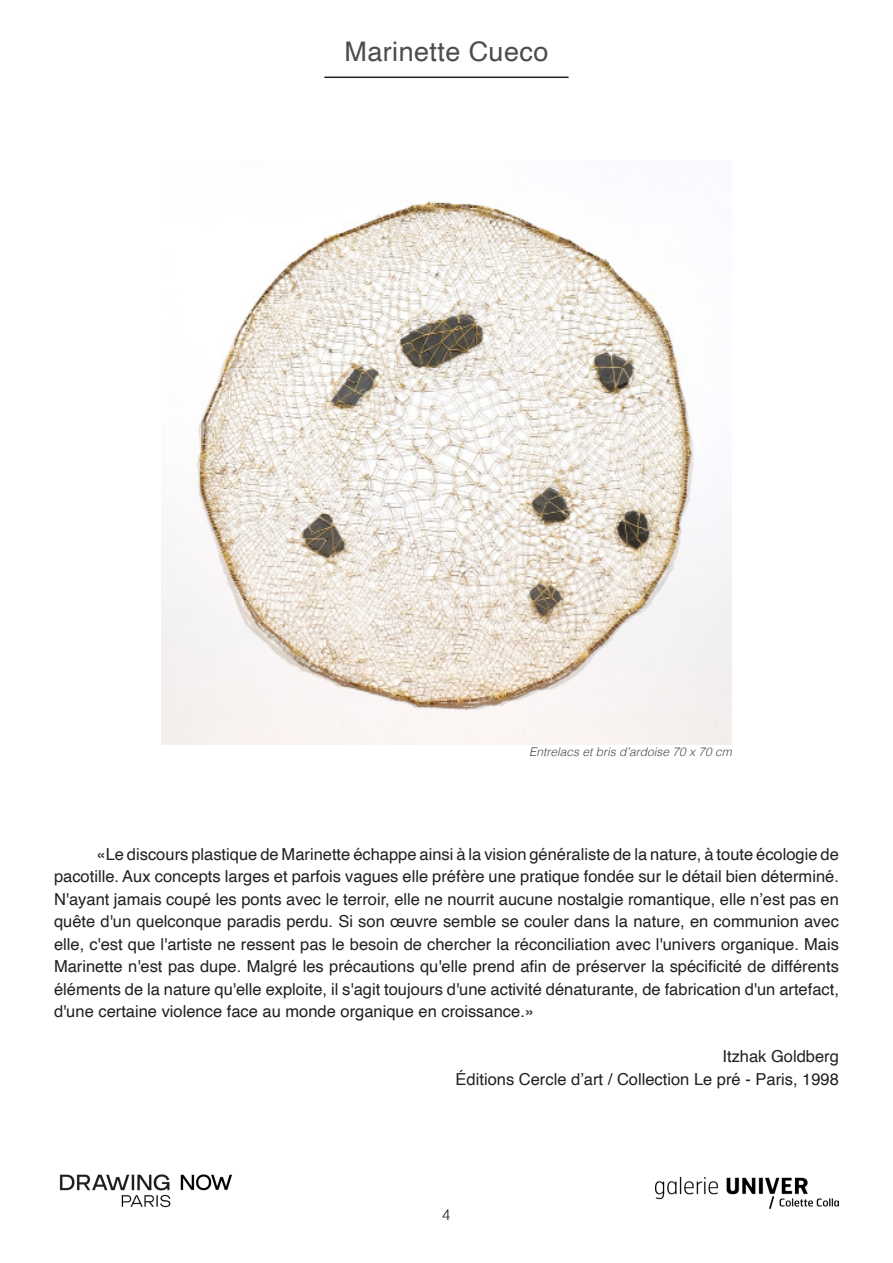
<style>
.page{position:relative;width:893px;height:1263px;background:#fff}
.page>*{position:absolute;margin:0;border:0;box-sizing:border-box;transform-origin:0 0}
.t1{font:27px "Helvetica";letter-spacing:.015em;color:#4b4c4d}
.t2{font:16.5px/22.5px "Helvetica";color:#231f20;text-align:justify}
.t3{font:300 15px "Helvetica";color:#231f20}
.t4{font:italic 300 12px "Helvetica";color:#4b4c4d}
</style>
<div class="page">
<hr style="left:324px;top:77px;width:245px;height:1px;background:#231f20">
<img style="left:656px;top:1176px;width:183px;height:33px">
<img style="left:59px;top:1174px;width:173px;height:34px">
<img style="left:161px;top:201px;width:571px;height:543px">
<p class="t1" style="left:345px;top:30px;width:205px">Marinette Cueco</p>
<p class="t4" style="left:529px;top:742px;width:204px">Entrelacs et bris d’ardoise 70 x 70 cm</p>
<p class="t2" style="left:54px;top:843px;width:786px;text-indent:43px">«Le discours plastique de Marinette échappe ainsi à la vision généraliste de la nature, à toute écologie de pacotille. Aux concepts larges et parfois vagues elle préfère une pratique fondée sur le détail bien déterminé.<br>N'ayant jamais coupé les ponts avec le terroir, elle ne nourrit aucune nostalgie romantique, elle n’est pas en quête d'un quelconque paradis perdu. Si son œuvre semble se couler dans la nature, en communion avec elle, c'est que l'artiste ne ressent pas le besoin de chercher la réconciliation avec l'univers organique. Mais Marinette n'est pas dupe. Malgré les précautions qu'elle prend afin de préserver la spécificité de différents éléments de la nature qu'elle exploite, il s'agit toujours d'une activité dénaturante, de fabrication d'un artefact, d'une certaine violence face au monde organique en croissance.»</p>
<p class="t2" style="left:722px;top:1046px;width:118px">Itzhak Goldberg</p>
<p class="t2" style="left:456px;top:1068px;width:385px">Éditions Cercle d’art / Collection Le pré - Paris, 1998</p>
<p class="t3" style="left:442px;top:1202px;width:10px">4</p>
</div>
